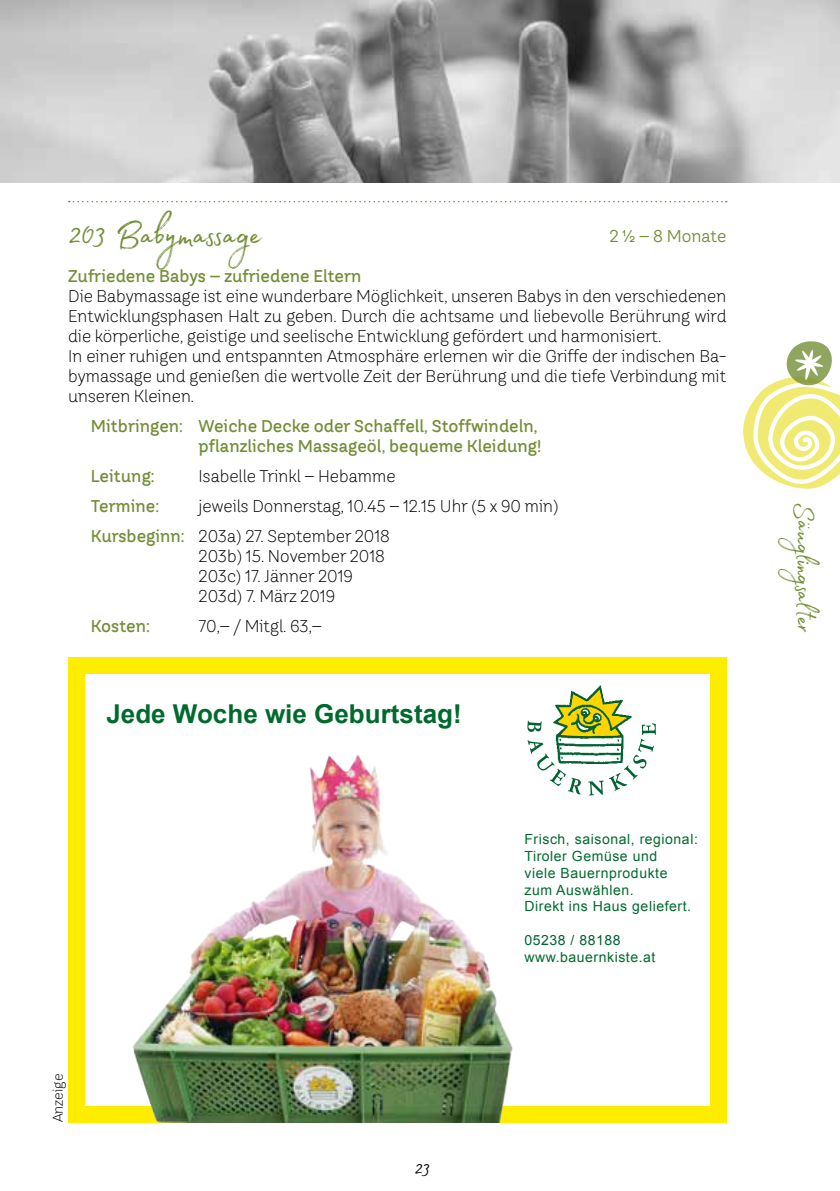
<style>
.page{position:relative;width:840px;height:1191px;background:#fff}
.page>*{position:absolute;margin:0;border:0;box-sizing:border-box;transform-origin:0 0}
.t1{font:44px "Madelyn";letter-spacing:-.025em;color:#738d36}
.t2{font:34px "Madelyn";color:#738d36}
.t3{font:28px "Madelyn";color:#000}
.t4{font:700 26px "Arial";color:#006a2c}
.t5{font:300 17px/20px "TT Hazelnuts";color:#000}
.t6{font:500 17px/20px "TT Hazelnuts";color:#738d36;text-align:right}
.t7{font:17px "TT Hazelnuts";color:#738d36}
.t8{font:14px/16.8px "Arial";letter-spacing:.04em;color:#006a2c}
.t9{font:14px "Arial";letter-spacing:.04em;color:#006331}
.t10{font:300 14px "TT Hazelnuts";color:#000}
.s1{font-weight:500;color:#738d36}
</style>
<div class="page">
<svg style="left:743px;top:341px;width:96px;height:148px"></svg>
<svg style="left:69px;top:201px;width:657px;height:1px"></svg>
<img style="left:0;top:0;width:839px;height:182px">
<div style="left:68px;top:657px;width:658px;height:465px;background:#ffed00"></div>
<div style="left:85px;top:674px;width:624px;height:431px;background:#fff"></div>
<img style="left:85px;top:754px;width:436px;height:368px">
<svg style="left:527px;top:687px;width:128px;height:108px"></svg>
<h1 class="t1" style="left:68px;top:201px;width:195px">203 Babymassage</h1>
<p class="t7" style="left:609px;top:225px;width:118px">2 ½ – 8 Monate</p>
<p class="t6" style="left:68px;top:266px;width:295px">Zufriedene Babys – zufriedene Eltern</p>
<p class="t5" style="left:68px;top:286px;width:659px">Die Babymassage ist eine wunderbare Möglichkeit, unseren Babys in den verschiedenen Entwicklungsphasen Halt zu geben. Durch die achtsame und liebevolle Berührung wird die körperliche, geistige und seelische Entwicklung gefördert und harmonisiert.<br>In einer ruhigen und entspannten Atmosphäre erlernen wir die Griffe der indischen Ba&shy;bymassage und genießen die wertvolle Zeit der Berührung und die tiefe Verbindung mit unseren Kleinen.</p>
<p class="t6" style="left:91px;top:416px;width:452px">Mitbringen: Weiche Decke oder Schaffell, Stoffwindeln, pflanzliches Massageöl, bequeme Kleidung!</p>
<p class="t6" style="left:91px;top:466px;width:65px">Leitung:</p>
<p class="t5" style="left:198px;top:466px;width:198px">Isabelle Trinkl – Hebamme</p>
<p class="t6" style="left:91px;top:496px;width:70px">Termine:</p>
<p class="t5" style="left:91px;top:491px;width:469px;line-height:30px;text-indent:108px">jeweils Donnerstag, 10.45 – 12.15 Uhr (5 x 90 min)<br><span class="s1">Kursbeginn:</span> 203a) 27. September 2018</p>
<p class="t5" style="left:198px;top:546px;width:188px">203b) 15. November 2018<br>203c) 17. Jänner 2019<br>203d) 7. März 2019</p>
<p class="t6" style="left:91px;top:616px;width:60px">Kosten:</p>
<p class="t5" style="left:198px;top:616px;width:125px">70,– / Mitgl. 63,–</p>
<h3 class="t4" style="left:106px;top:696px;width:356px">Jede Woche wie Geburtstag!</h3>
<p class="t10" style="left:49px;top:1122px;width:50px;rotate:-90deg">Anzeige</p>
<h3 class="t3" style="left:414px;top:1146px;width:18px">23</h3>
<p class="t8" style="left:524px;top:831px;width:175px">Frisch, saisonal, regional:<br>Tiroler Gemüse und<br>viele Bauernprodukte zum Auswählen.<br>Direkt ins Haus geliefert.</p>
<p class="t9" style="left:524px;top:930px;width:98px">05238 / 88188</p>
<p class="t8" style="left:524px;top:948px;width:132px">www.bauernkiste.at</p>
<h2 class="t2" style="left:830px;top:502px;width:132px;rotate:90deg">Säuglingsalter</h2>
</div>
